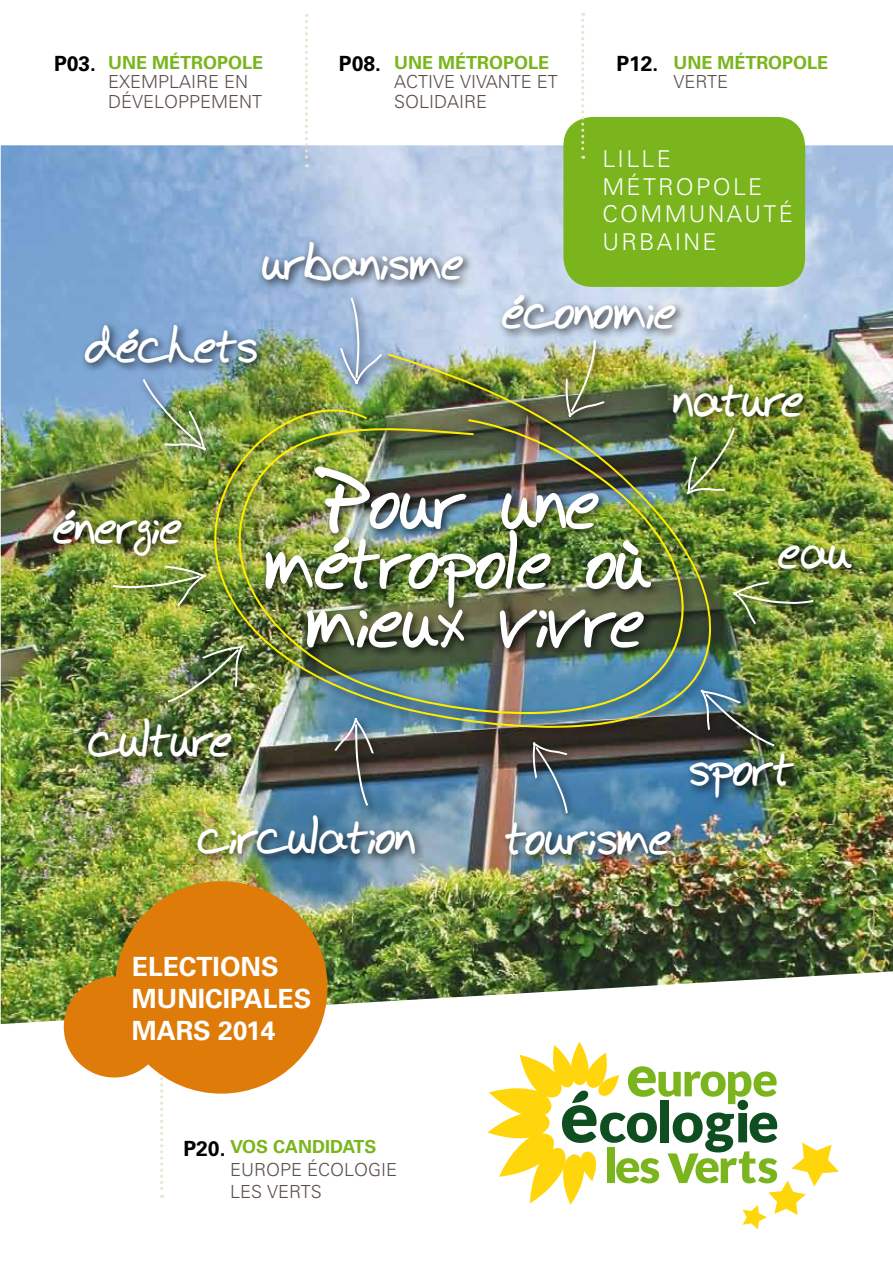
<style>
.page{position:relative;width:893px;height:1263px;background:#fff}
.page>*{position:absolute;margin:0;border:0;box-sizing:border-box;transform-origin:0 0}
.t1{font:700 74.25px/59.2px "Bud Hand";color:#fff;text-align:center}
.t2{font:700 48.3px "Bud Hand";color:#fff}
.t3{font:700 26.4px/31.7px "Univers CE";color:#fff}
.t4{font:300 23.1px/27.8px "Univers";letter-spacing:.1em;color:#fff}
.t5{font:700 21px "Univers CE";color:#000}
.t6{font:300 18px/19.5px "Univers";color:#5a4f4a}
.t7{font:700 18px "Univers CE";color:#7ab51d}
</style>
<div class="page">
<img style="left:0;top:144px;width:893px;height:882px">
<svg style="left:487px;top:1041px;width:352px;height:188px"></svg>
<div style="left:563px;top:117px;width:242px;height:170px;background:#7ab51d;border-radius:29px"></div>
<svg style="left:305px;top:14px;width:3px;height:153px"></svg>
<svg style="left:581px;top:13px;width:3px;height:146px"></svg>
<svg style="left:160px;top:1095px;width:3px;height:103px"></svg>
<svg style="left:64px;top:881px;width:263px;height:213px;background:#cf8c2b"></svg>
<div style="left:48px;top:237px;width:815px;height:628px;background:#000;opacity:.75"></div>
<img style="left:211px;top:352px;width:506px;height:405px">
<img style="left:333px;top:681px;width:40px;height:127px">
<img style="left:341px;top:295px;width:42px;height:121px">
<img style="left:141px;top:377px;width:98px;height:89px">
<img style="left:110px;top:558px;width:128px;height:50px">
<img style="left:165px;top:615px;width:95px;height:89px">
<img style="left:660px;top:425px;width:76px;height:82px">
<img style="left:707px;top:576px;width:109px;height:50px">
<img style="left:683px;top:659px;width:94px;height:89px">
<img style="left:509px;top:723px;width:60px;height:92px">
<img style="left:547px;top:338px;width:60px;height:100px">
<p class="t7" style="left:394px;top:52px;width:156px">UNE MÉTROPOLE</p>
<p class="t6" style="left:394px;top:72px;width:165px">ACTIVE VIVANTE ET<br>SOLIDAIRE</p>
<p class="t5" style="left:54px;top:51px;width:44px">P03.</p>
<p class="t5" style="left:339px;top:51px;width:44px">P08.</p>
<p class="t7" style="left:673px;top:52px;width:156px">UNE MÉTROPOLE</p>
<p class="t6" style="left:673px;top:72px;width:56px">VERTE</p>
<p class="t7" style="left:108px;top:52px;width:156px">UNE MÉTROPOLE</p>
<p class="t6" style="left:108px;top:72px;width:155px">EXEMPLAIRE EN<br>DÉVELOPPEMENT</p>
<p class="t5" style="left:616px;top:51px;width:44px">P12.</p>
<h2 class="t2" style="left:262px;top:237px;width:203px">urbanisme</h2>
<h2 class="t2" style="left:86px;top:319px;width:173px">déchets</h2>
<p class="t4" style="left:602px;top:144px;width:192px">LILLE<br>MÉTROPOLE<br>COMMU NAUTÉ<br>URBAINE</p>
<h2 class="t2" style="left:502px;top:285px;width:176px">économie</h2>
<h2 class="t2" style="left:674px;top:373px;width:132px">nature</h2>
<h2 class="t2" style="left:54px;top:500px;width:130px">énergie</h2>
<h1 class="t1" style="left:264px;top:475px;width:388px">Pour une métropole où mieux vivre</h1>
<h2 class="t2" style="left:779px;top:526px;width:74px">eau</h2>
<h2 class="t2" style="left:88px;top:713px;width:145px">culture</h2>
<h2 class="t2" style="left:198px;top:810px;width:219px">circulation</h2>
<h2 class="t2" style="left:506px;top:811px;width:167px">tourisme</h2>
<h2 class="t2" style="left:689px;top:742px;width:106px">sport</h2>
<h3 class="t3" style="left:132px;top:952px;width:177px">ELECTIONS<br>MU NICIPALES<br>MARS 2014</h3>
<p class="t7" style="left:230px;top:1136px;width:148px">VOS CANDIDATS</p>
<p class="t6" style="left:230px;top:1159px;width:37px">EUROPE</p>
<p class="t6" style="left:307px;top:1159px;width:24px">ÉCOLO</p>
<p class="t6" style="left:368px;top:1159px;width:21px">GIE</p>
<p class="t6" style="left:230px;top:1181px;width:11px">LES</p>
<p class="t6" style="left:267px;top:1181px;width:12px">VERTS</p>
<p class="t5" style="left:183px;top:1136px;width:44px">P20.</p>
</div>
